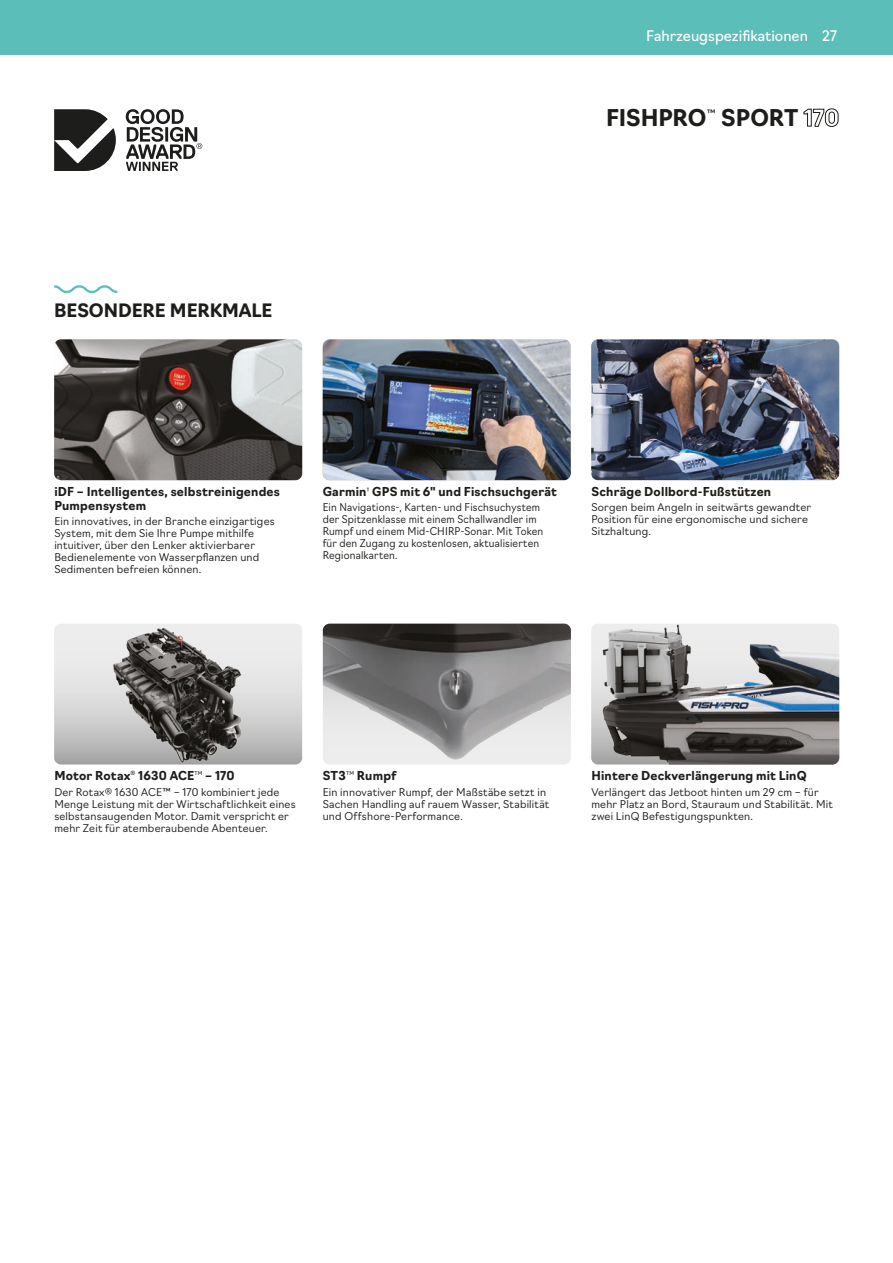
<style>
.page{position:relative;width:893px;height:1263px;background:#fff}
.page>*{position:absolute;margin:0;border:0;box-sizing:border-box;transform-origin:0 0}
.t1{font:700 22.5px "Navigo";letter-spacing:-.01em;color:#1d1d1b}
.t2{font:700 18px "Navigo";letter-spacing:-.005em;color:#1d1d1b}
.t3{font:14.25px "Navigo";color:#fff}
.t4{font:700 12px/13.5px "Navigo";letter-spacing:.02em;color:#1d1d1b}
.t5{font:300 10.5px/12px "Navigo";letter-spacing:.02em;color:#1d1d1b}
.t6{font:300 10.5px/12px "Navigo";letter-spacing:.02em;color:#1d1d1b;scale:.95 1}
.t7{font:5.1px "Navigo";color:#1d1d1b}
</style>
<div class="page">
<img style="left:591px;top:339px;width:248px;height:141px">
<img style="left:323px;top:339px;width:248px;height:141px">
<img style="left:591px;top:624px;width:248px;height:140px">
<img style="left:54px;top:339px;width:248px;height:141px">
<img style="left:323px;top:624px;width:248px;height:140px">
<svg style="left:54px;top:624px;width:248px;height:140px;background:#d7d7d7"></svg>
<img style="left:76px;top:624px;width:214px;height:140px">
<svg style="left:54px;top:109px;width:62px;height:62px"></svg>
<svg style="left:126px;top:109px;width:76px;height:62px"></svg>
<svg style="left:54px;top:285px;width:63px;height:8px"></svg>
<div style="left:0;top:0;width:893px;height:54px;background:#5bbeb9"></div>
<h3 class="t3" style="left:646px;top:24px;width:192px">Fahrzeugspezifikationen 27</h3>
<h1 class="t1" style="left:606px;top:100px;width:235px">FISHPRO<sup>™</sup> SPORT 170</h1>
<h2 class="t2" style="left:54px;top:297px;width:220px">BESONDERE MERKMALE</h2>
<p class="t4" style="left:54px;top:484px;width:227px">iDF – Intelligentes, selbstreinigendes<br>Pumpensystem</p>
<p class="t5" style="left:54px;top:514px;width:222px">Ein innovatives, in der Branche einzigartiges System, mit dem Sie Ihre Pumpe mithilfe intuitiver, über den Lenker aktivierbarer Bedienelemente von Wasserpflanzen und Sedimenten befreien können.</p>
<p class="t4" style="left:323px;top:484px;width:45px">Garmin</p>
<p class="t7" style="left:367px;top:485px;width:4px">†</p>
<p class="t4" style="left:372px;top:484px;width:186px">GPS mit 6" und Fischsuchgerät</p>
<p class="t6" style="left:323px;top:501px;width:234px">Ein Navigations-, Karten- und Fischsuchystem der Spitzenklasse mit einem Schallwandler im Rumpf und einem Mid-CHIRP-Sonar. Mit Token für den Zugang zu kostenlosen, aktualisierten Regionalkarten.</p>
<p class="t4" style="left:591px;top:484px;width:181px">Schräge Dollbord-Fußstützen</p>
<p class="t5" style="left:591px;top:501px;width:221px">Sorgen beim Angeln in seitwärts gewandter<br>Position für eine ergonomische und sichere<br>Sitzhaltung.</p>
<p class="t4" style="left:54px;top:768px;width:142px">Motor Rotax<sup>®</sup> 1630 ACE</p>
<p class="t7" style="left:195px;top:769px;width:9px">TM</p>
<p class="t4" style="left:205px;top:768px;width:31px">– 170</p>
<p class="t5" style="left:54px;top:785px;width:243px">Der Rotax® 1630 ACE™ – 170 kombiniert jede Menge Leistung mit der Wirtschaftlichkeit eines selbstansaugenden Motor. Damit verspricht er mehr Zeit für atemberaubende Abenteuer.</p>
<p class="t4" style="left:323px;top:768px;width:25px">ST3</p>
<p class="t7" style="left:346px;top:769px;width:9px">TM</p>
<p class="t4" style="left:357px;top:768px;width:41px">Rumpf</p>
<p class="t5" style="left:323px;top:785px;width:228px">Ein innovativer Rumpf, der Maßstäbe setzt in<br>Sachen Handling auf rauem Wasser, Stabilität und Offshore-Performance.</p>
<p class="t4" style="left:591px;top:768px;width:217px">Hintere Deckverlängerung mit LinQ</p>
<p class="t5" style="left:591px;top:785px;width:243px">Verlängert das Jetboot hinten um 29 cm – für mehr Platz an Bord, Stauraum und Stabilität. Mit zwei LinQ Befestigungspunkten.</p>
</div>
